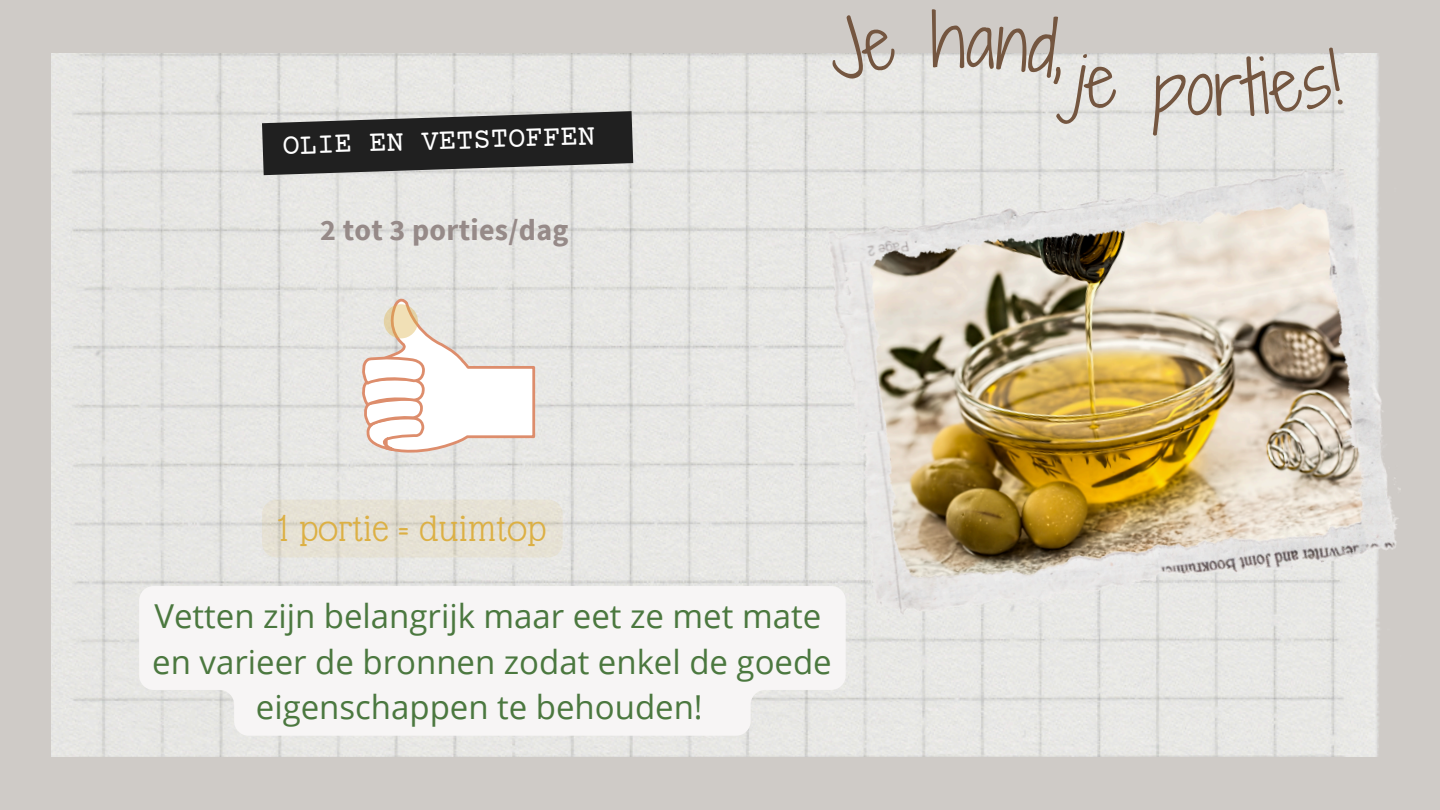
<style>
.page{position:relative;width:1440px;height:810px;background:#cfcbc7}
.page>*{position:absolute;margin:0;border:0;box-sizing:border-box;transform-origin:0 0}
.t1{font:70px "Shadows Into Light Two";color:#745640}
.t2{font:40px "Glass Antiqua";letter-spacing:.01em;color:#dcb044}
.t3{font:33px "Open Sans";color:#4b783f}
.t4{font:700 30px "Source Sans Pro";letter-spacing:.01em;color:#968a88}
.t5{font:29px "Courier Prime";color:#fff}
</style>
<div class="page">
<img style="left:52px;top:53px;width:1328px;height:704px">
<svg style="left:262px;top:111px;width:371px;height:64px;background:#444443"></svg>
<img style="left:819px;top:160px;width:582px;height:468px">
<svg style="left:139px;top:586px;width:707px;height:150px;background:#f5f3f3"></svg>
<svg style="left:361px;top:295px;width:174px;height:162px;background:#f1eae6"></svg>
<svg style="left:384px;top:304px;width:34px;height:34px"></svg>
<div style="left:262px;top:500px;width:301px;height:58px;background:#dcb044;border-radius:14px;opacity:.1"></div>
<svg style="left:826px;top:53px;width:70px;height:28px;background:#e5e5e2"></svg>
<svg style="left:966px;top:53px;width:153px;height:73px;background:#e5e4e2"></svg>
<svg style="left:1153px;top:53px;width:190px;height:84px;background:#e4e4e2"></svg>
<h1 class="t5" style="left:282px;top:132px;width:314px;rotate:-2deg">OLIE EN VETSTOFFEN</h1>
<p class="t4" style="left:320px;top:211px;width:250px">2 tot 3 porties/dag</p>
<h4 class="t1" style="left:931px;top:-11px;width:36px">h</h4>
<p class="t2" style="left:278px;top:508px;width:270px">1 portie = duimtop</p>
<p class="t3" style="left:154px;top:593px;width:668px">Vetten zijn belangrijk maar eet ze met mate</p>
<p class="t3" style="left:152px;top:638px;width:681px">en varieer de bronnen zodat enkel de goede</p>
<p class="t3" style="left:256px;top:684px;width:448px">eigenschappen te behouden!</p>
</div>
